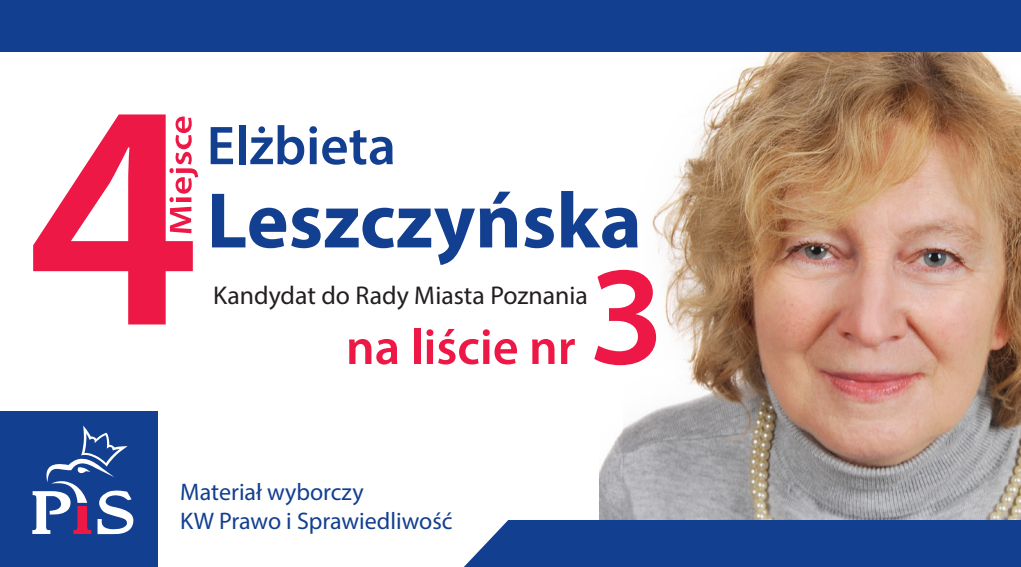
<style>
.page{position:relative;width:1021px;height:567px;background:#fff}
.page>*{position:absolute;margin:0;border:0;box-sizing:border-box;transform-origin:0 0}
.t1{font:700 79.6px "Myriad Pro";color:#123f90}
.t2{font:600 55.2px "Myriad Pro";color:#123f90}
.t3{font:25.6px "Myriad Pro";color:#231f20}
.t4{font:24px/28.8px "Myriad Pro";color:#123f90}
</style>
<div class="page">
<img style="left:600px;top:269px;width:23px;height:251px">
<img style="left:623px;top:52px;width:397px;height:468px">
<svg style="left:193px;top:168px;width:5px;height:10px"></svg>
<svg style="left:33px;top:114px;width:160px;height:210px"></svg>
<svg style="left:349px;top:339px;width:48px;height:25px"></svg>
<div style="left:414px;top:328px;width:6px;height:36px;background:#ed1845"></div>
<div style="left:427px;top:339px;width:6px;height:25px;background:#ed1845"></div>
<div style="left:426px;top:329px;width:7px;height:7px;background:#ed1845;border-radius:50%"></div>
<svg style="left:438px;top:329px;width:40px;height:35px"></svg>
<div style="left:483px;top:339px;width:6px;height:25px;background:#ed1845"></div>
<div style="left:483px;top:329px;width:7px;height:7px;background:#ed1845;border-radius:50%"></div>
<svg style="left:494px;top:339px;width:23px;height:25px"></svg>
<svg style="left:532px;top:339px;width:22px;height:25px"></svg>
<svg style="left:561px;top:339px;width:14px;height:25px"></svg>
<svg style="left:594px;top:270px;width:62px;height:95px"></svg>
<div style="left:0;top:411px;width:158px;height:156px;background:#123f90"></div>
<svg style="left:32px;top:425px;width:102px;height:110px"></svg>
<div style="left:464px;top:520px;width:556px;height:47px;background:#123f90"></div>
<div style="left:0;top:0;width:1020px;height:52px;background:#123f90"></div>
<h2 class="t2" style="left:207px;top:111px;width:191px">Elżbieta</h2>
<h1 class="t1" style="left:207px;top:169px;width:436px">Leszczyńska</h1>
<p class="t3" style="left:213px;top:280px;width:376px">Kandydat do Rady Miasta Poznania</p>
<p class="t4" style="left:180px;top:477px;width:274px">Materiał wyborczy<br>KW Prawo i Sprawiedliwość</p>
</div>
